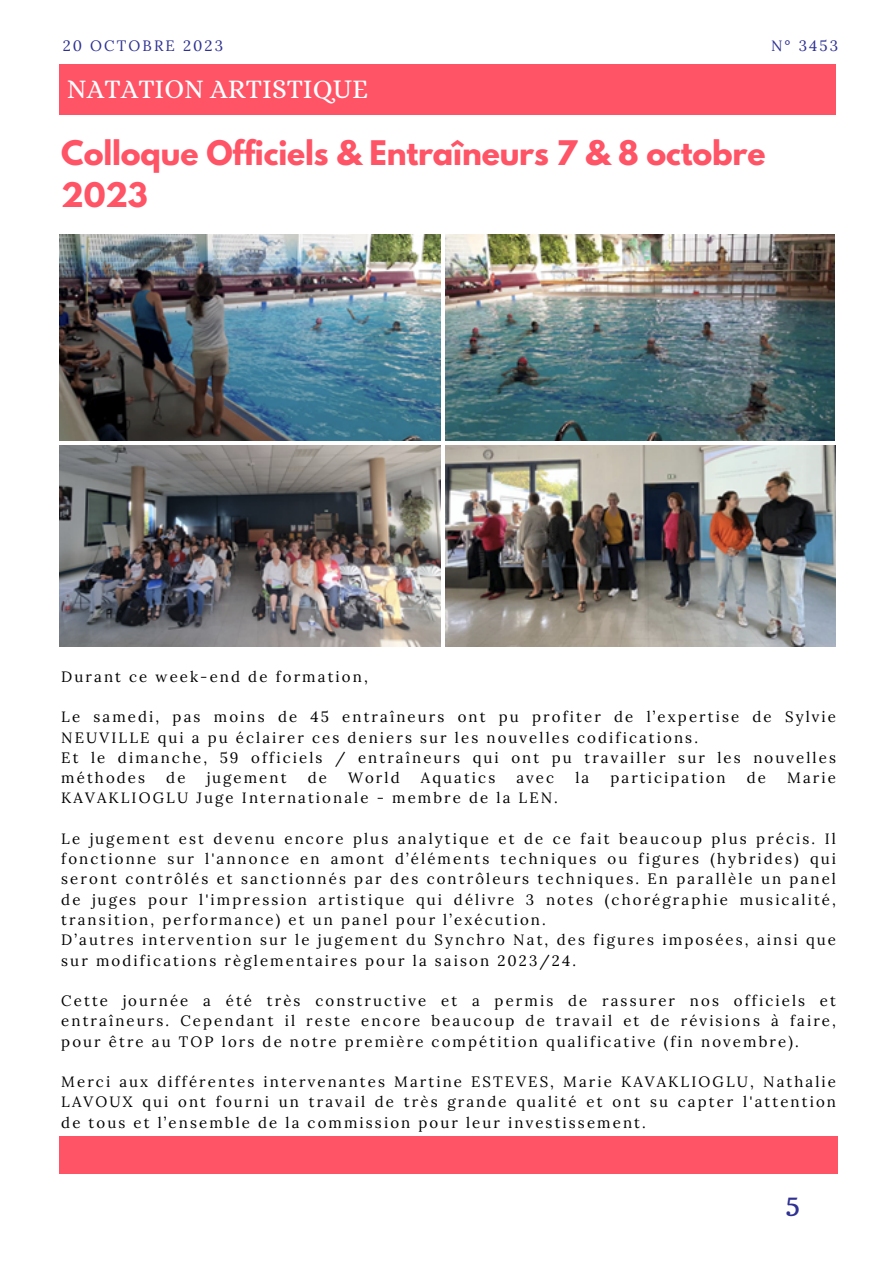
<style>
.page{position:relative;width:893px;height:1264px;background:#fff}
.page>*{position:absolute;margin:0;border:0;box-sizing:border-box;transform-origin:0 0}
.t1{font:700 30px/41.7px "League Spartan";letter-spacing:-.005em;color:#ff5366}
.t2{font:27px "Alice";color:#fff}
.t3{font:27px "Trocchi";color:#2e3192}
.t4{font:15px/20.2px "Lora";letter-spacing:.14em;color:#000}
.t5{font:15px "Lora";letter-spacing:.14em;color:#2e3192}
</style>
<div class="page">
<div style="left:59px;top:64px;width:776px;height:51px;background:#ff5366"></div>
<img style="left:59px;top:234px;width:381px;height:206px">
<img style="left:445px;top:234px;width:389px;height:206px">
<img style="left:59px;top:445px;width:381px;height:201px">
<img style="left:445px;top:445px;width:390px;height:201px">
<div style="left:59px;top:1136px;width:779px;height:38px;background:#ff5366"></div>
<p class="t5" style="left:63px;top:36px;width:162px">20 OCTOBRE 2023</p>
<p class="t5" style="left:771px;top:36px;width:69px">N° 3453</p>
<p class="t2" style="left:67px;top:73px;width:303px">NATATION ARTISTIQUE</p>
<p class="t1" style="left:61px;top:136px;width:705px">Colloque Officiels &amp; Entraîneurs 7 &amp; 8 octobre<br>2023</p>
<p class="t4" style="left:61px;top:666px;width:308px">Durant ce week-end de formation,</p>
<p class="t4" style="left:61px;top:706px;width:776px">Le samedi, pas moins de 45 entraîneurs ont pu profiter de l’expertise de Sylvie<br>NEUVILLE qui a pu éclairer ces deniers sur les nouvelles codifications.</p>
<p class="t4" style="left:61px;top:747px;width:776px">Et le dimanche, 59 officiels / entraîneurs qui ont pu travailler sur les nouvelles méthodes</p>
<p class="t4" style="left:166px;top:767px;width:21px">de</p>
<p class="t4" style="left:207px;top:767px;width:81px">jugement</p>
<p class="t4" style="left:308px;top:767px;width:21px">de</p>
<p class="t4" style="left:348px;top:767px;width:53px">World</p>
<p class="t4" style="left:421px;top:767px;width:76px">Aquatics</p>
<p class="t4" style="left:516px;top:767px;width:39px">avec</p>
<p class="t4" style="left:575px;top:767px;width:15px">la</p>
<p class="t4" style="left:610px;top:767px;width:117px">participation</p>
<p class="t4" style="left:746px;top:767px;width:21px">de</p>
<p class="t4" style="left:787px;top:767px;width:50px">Marie</p>
<p class="t4" style="left:61px;top:787px;width:498px">KAVAKLIOGLU Juge Internationale - membre de la LEN.</p>
<p class="t4" style="left:61px;top:828px;width:776px;text-align:justify">Le jugement est devenu encore plus analytique et de ce fait beaucoup plus précis. Il fonctionne sur l'annonce en amont d’éléments techniques ou figures (hybrides) qui seront contrôlés et sanctionnés par des contrôleurs techniques. En parallèle un panel de juges pour l'impression artistique qui délivre 3 notes (chorégraphie musicalité, transition, performance) et un panel pour l’exécution.</p>
<p class="t4" style="left:61px;top:929px;width:776px">D’autres intervention sur le jugement du Synchro Nat, des figures imposées, ainsi que sur modifications règlementaires pour la saison 2023/24.</p>
<p class="t4" style="left:61px;top:990px;width:776px;text-align:justify">Cette journée a été très constructive et a permis de rassurer nos officiels et entraîneurs. Cependant il reste encore beaucoup de travail et de révisions à faire, pour être au TOP lors de notre première compétition qualificative (fin novembre).</p>
<p class="t4" style="left:61px;top:1071px;width:776px;text-align:justify">Merci aux différentes intervenantes Martine ESTEVES, Marie KAVAKLIOGLU, Nathalie LAVOUX qui ont fourni un travail de très grande qualité et ont su capter l'attention de tous et l’ensemble de la commission pour leur investissement.</p>
<p class="t3" style="left:785px;top:1184px;width:16px">5</p>
</div>
